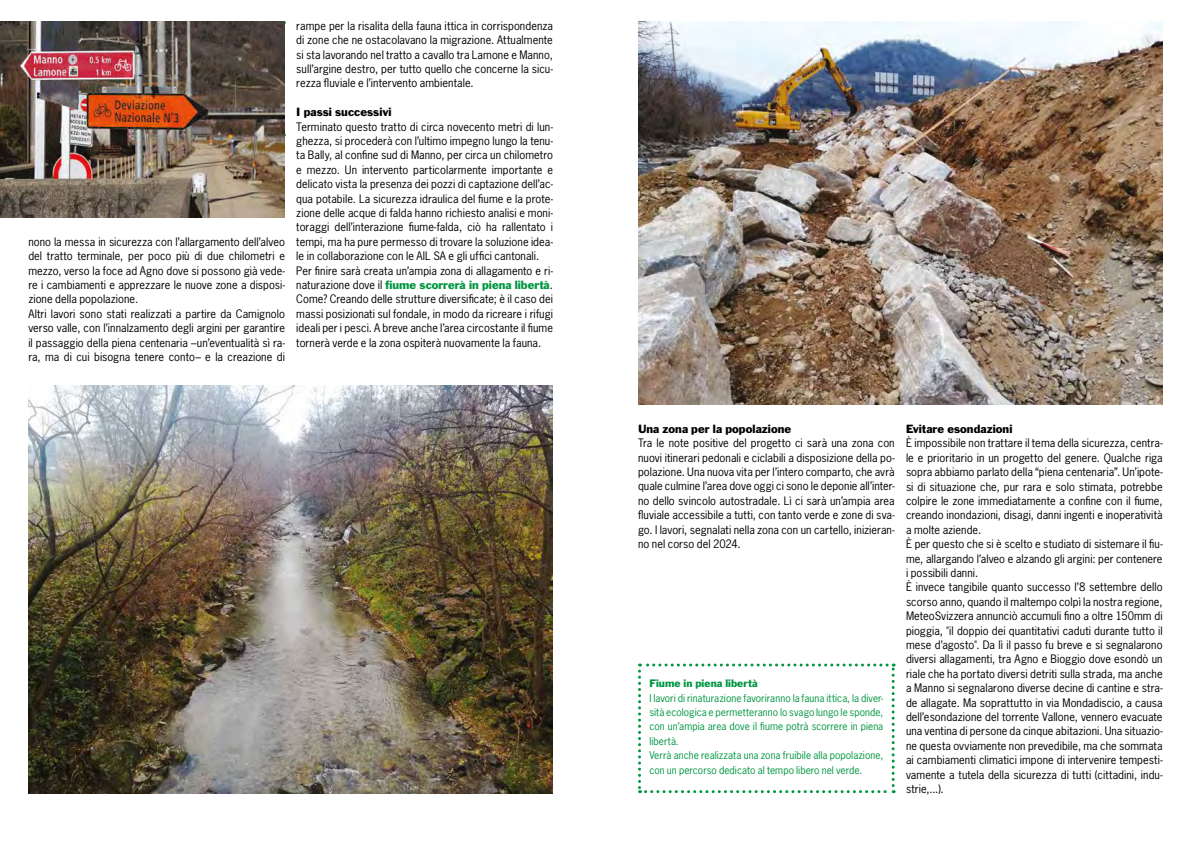
<style>
.page{position:relative;width:1191px;height:842px;background:#fff}
.page>*{position:absolute;margin:0;border:0;box-sizing:border-box;transform-origin:0 0}
.t1{font:11px/14.4px "News Gothic Std";letter-spacing:.005em;color:#000;text-align:justify}
.t2{font:11px "Franklin Gothic Std";letter-spacing:.005em;color:#000}
.t3{font:11px "Franklin Gothic Std";color:#009641}
.t4{font:10px/14.4px "News Gothic Std";letter-spacing:.005em;color:#009641}
.t5{font:10px "Franklin Gothic Std";letter-spacing:.01em;color:#009641}
.s1{font-family:"News Gothic Std";color:#000}
</style>
<div class="page">
<svg style="left:638px;top:663px;width:256px;height:130px"></svg>
<img style="left:28px;top:385px;width:525px;height:408px">
<img style="left:638px;top:21px;width:524px;height:383px">
<img style="left:0;top:21px;width:285px;height:196px">
<p class="t1" style="left:28px;top:234px;width:258px;text-align:left">nono la messa in sicurezza con l’allargamento dell’alveo del tratto terminale, per poco più di due chilometri e mezzo, verso la foce ad Agno dove si possono già vede&shy;re i cambiamenti e apprezzare le nuove zone a disposi&shy;zione della popolazione.<br>Altri lavori sono stati realizzati a partire da Camignolo verso valle, con l’innalzamento degli argini per garantire il passaggio della piena centenaria –un’eventualità sì ra&shy;ra, ma di cui bisogna tenere conto– e la creazione di</p>
<p class="t1" style="left:296px;top:18px;width:258px">rampe per la risalita della fauna ittica in corrispondenza di zone che ne ostacolavano la migrazione. Attualmente si sta lavorando nel tratto a cavallo tra Lamone e Manno, sull’argine destro, per tutto quello che concerne la sicu&shy;rezza fluviale e l’intervento ambientale.</p>
<p class="t2" style="left:296px;top:105px;width:97px">I passi successivi</p>
<p class="t1" style="left:296px;top:119px;width:258px;text-align:left">Terminato questo tratto di circa novecento metri di lun&shy;ghezza, si procederà con l’ultimo impegno lungo la tenu&shy;ta Bally, al confine sud di Manno, per circa un chilometro e mezzo. Un intervento particolarmente importante e delicato vista la presenza dei pozzi di captazione dell’ac&shy;qua potabile. La sicurezza idraulica del fiume e la prote&shy;zione delle acque di falda hanno richiesto analisi e moni&shy;toraggi dell’interazione fiume-falda, ciò ha rallentato i tempi, ma ha pure permesso di trovare la soluzione idea&shy;le in collaborazione con le AIL SA e gli uffici cantonali.<br>Per finire sarà creata un’ampia zona di allagamento e ri-</p>
<p class="t3" style="left:296px;top:278px;width:258px"><span class="s1">naturazione dove il</span> fiume scorrerà in piena libertà<span class="s1">.</span></p>
<p class="t1" style="left:296px;top:292px;width:258px">Come? Creando delle strutture diversificate; è il caso dei massi posizionati sul fondale, in modo da ricreare i rifugi ideali per i pesci. A breve anche l’area circostante il fiume tornerà verde e la zona ospiterà nuovamente la fauna.</p>
<p class="t2" style="left:638px;top:421px;width:155px">Una zona per la popolazione</p>
<p class="t1" style="left:638px;top:436px;width:258px">Tra le note positive del progetto ci sarà una zona con nuovi itinerari pedonali e ciclabili a disposizione della po&shy;polazione. Una nuova vita per l’intero comparto, che avrà quale culmine l’area dove oggi ci sono le deponie all’inter&shy;no dello svincolo autostradale. Lì ci sarà un’ampia area fluviale accessibile a tutti, con tanto verde e zone di sva&shy;go. I lavori, segnalati nella zona con un cartello, inizieran&shy;no nel corso del 2024.</p>
<p class="t5" style="left:649px;top:677px;width:110px">Fiume in piena libertà</p>
<p class="t4" style="left:649px;top:690px;width:235px">I lavori di rinaturazione favoriranno la fauna ittica, la diver&shy;sità ecologica e permetteranno lo svago lungo le sponde, con un’ampia area dove il fiume potrà scorrere in piena libertà.<br>Verrà anche realizzata una zona fruibile alla popolazione, con un percorso dedicato al tempo libero nel verde.</p>
<p class="t2" style="left:906px;top:422px;width:108px">Evitare esondazioni</p>
<p class="t1" style="left:906px;top:436px;width:258px;text-align:left">È impossibile non trattare il tema della sicurezza, centra&shy;le e prioritario in un progetto del genere. Qualche riga sopra abbiamo parlato della “piena centenaria”. Un’ipote&shy;si di situazione che, pur rara e solo stimata, potrebbe colpire le zone immediatamente a confine con il fiume, creando inondazioni, disagi, danni ingenti e inoperatività a molte aziende.<br>È per questo che si è scelto e studiato di sistemare il fiu&shy;me, allargando l’alveo e alzando gli argini: per contenere i possibili danni.<br>È invece tangibile quanto successo l’8 settembre dello scorso anno, quando il maltempo colpì la nostra regione, MeteoSvizzera annunciò accumuli fino a oltre 150mm di pioggia, "il doppio dei quantitativi caduti durante tutto il mese d’agosto". Da lì il passo fu breve e si segnalarono diversi allagamenti, tra Agno e Bioggio dove esondò un riale che ha portato diversi detriti sulla strada, ma anche a Manno si segnalarono diverse decine di cantine e stra&shy;de allagate. Ma soprattutto in via Mondadiscio, a causa dell’esondazione del torrente Vallone, vennero evacuate una ventina di persone da cinque abitazioni. Una situazio&shy;ne questa ovviamente non prevedibile, ma che sommata ai cambiamenti climatici impone di intervenire tempesti&shy;vamente a tutela della sicurezza di tutti (cittadini, indu&shy;strie,...).</p>
</div>
